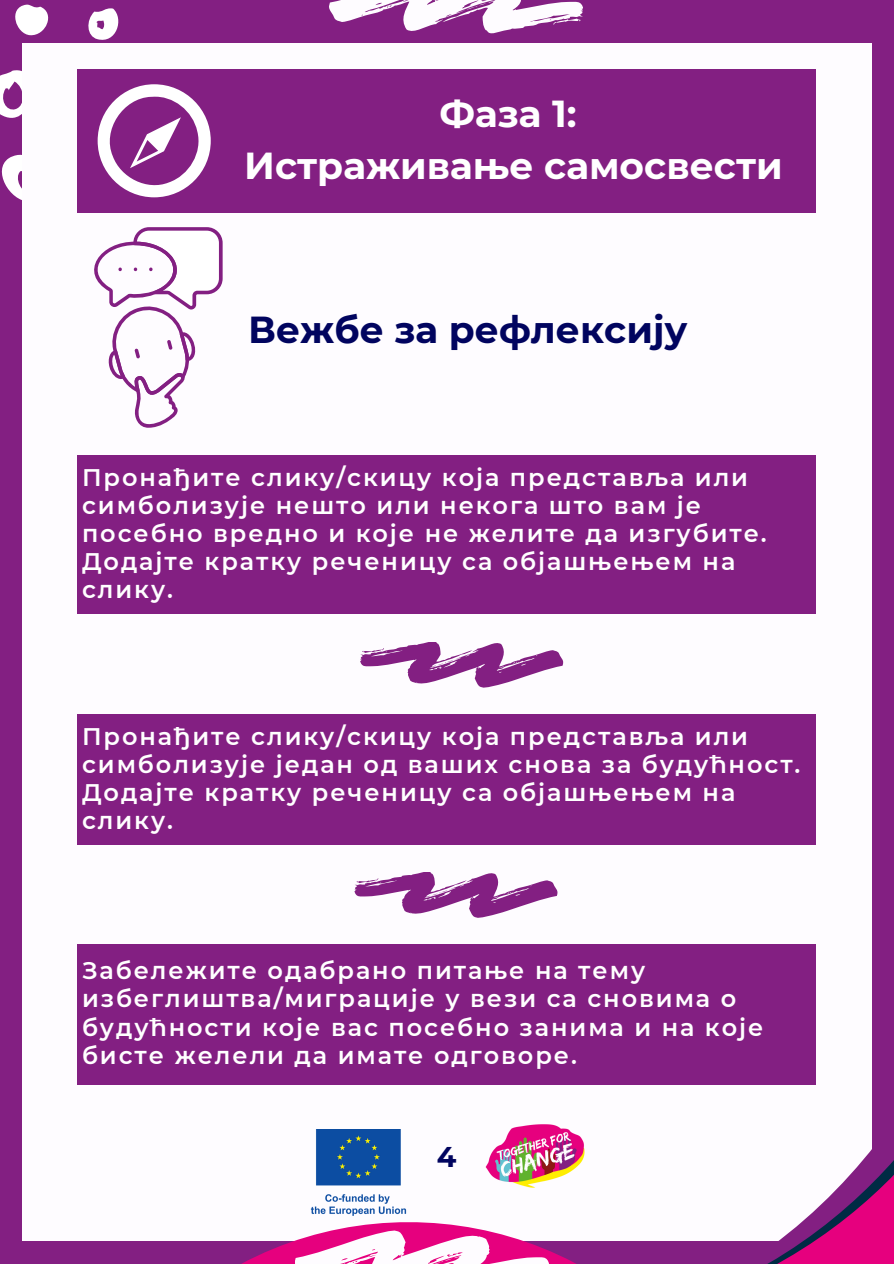
<style>
.page{position:relative;width:894px;height:1264px;background:#fff}
.page>*{position:absolute;margin:0;border:0;box-sizing:border-box;transform-origin:0 0}
.t1{font:700 37.5px/51.8px "Montserrat";color:#fff;text-align:center}
.t2{font:700 37.5px "Montserrat";color:#01045f}
.t3{font:700 28.5px "Montserrat";color:#01045f}
.t4{font:600 24px/28.2px "Montserrat";letter-spacing:.08em;color:#fff}
</style>
<div class="page">
<div style="left:0;top:0;width:893px;height:1263px;background:#831f82"></div>
<svg style="left:15px;top:4px;width:34px;height:32px"></svg>
<svg style="left:88px;top:8px;width:31px;height:32px"></svg>
<svg style="left:0;top:64px;width:23px;height:71px"></svg>
<svg style="left:1px;top:152px;width:22px;height:50px"></svg>
<div style="left:23px;top:43px;width:848px;height:1197px;background:#fefcff"></div>
<svg style="left:195px;top:1084px;width:422px;height:179px"></svg>
<svg style="left:329px;top:0;width:253px;height:34px"></svg>
<svg style="left:295px;top:1230px;width:253px;height:33px"></svg>
<div style="left:77px;top:69px;width:738px;height:143px;background:#831f82"></div>
<svg style="left:97px;top:84px;width:114px;height:114px"></svg>
<svg style="left:94px;top:227px;width:128px;height:201px"></svg>
<div style="left:77px;top:455px;width:738px;height:159px;background:#831f82"></div>
<div style="left:77px;top:714px;width:738px;height:130px;background:#831f82"></div>
<div style="left:77px;top:944px;width:738px;height:140px;background:#831f82"></div>
<svg style="left:360px;top:642px;width:203px;height:45px"></svg>
<svg style="left:354px;top:872px;width:203px;height:45px"></svg>
<svg style="left:617px;top:1063px;width:276px;height:200px"></svg>
<p class="t1" style="left:244px;top:88px;width:540px">Фаза 1:<br>Истраживање самосвести</p>
<p class="t2" style="left:248px;top:306px;width:441px">Вежбе за рефлексију</p>
<p class="t4" style="left:82px;top:463px;width:686px">Пронађите слику/скицу која представља или симболизује нешто или некога што вам је посебно вредно и које не желите да изгубите.<br>Додајте кратку реченицу са објашњењем на слику.</p>
<p class="t4" style="left:82px;top:721px;width:719px">Пронађите слику/скицу која представља или симболизује један од ваших снова за будућност.<br>Додајте кратку реченицу са објашњењем на слику.</p>
<p class="t4" style="left:82px;top:956px;width:682px">Забележите одабрано питање на тему избеглиштва/миграције у вези са сновима о будућности које вас посебно занима и на које бисте желели да имате одговоре.</p>
<p class="t3" style="left:437px;top:1139px;width:21px">4</p>
</div>
